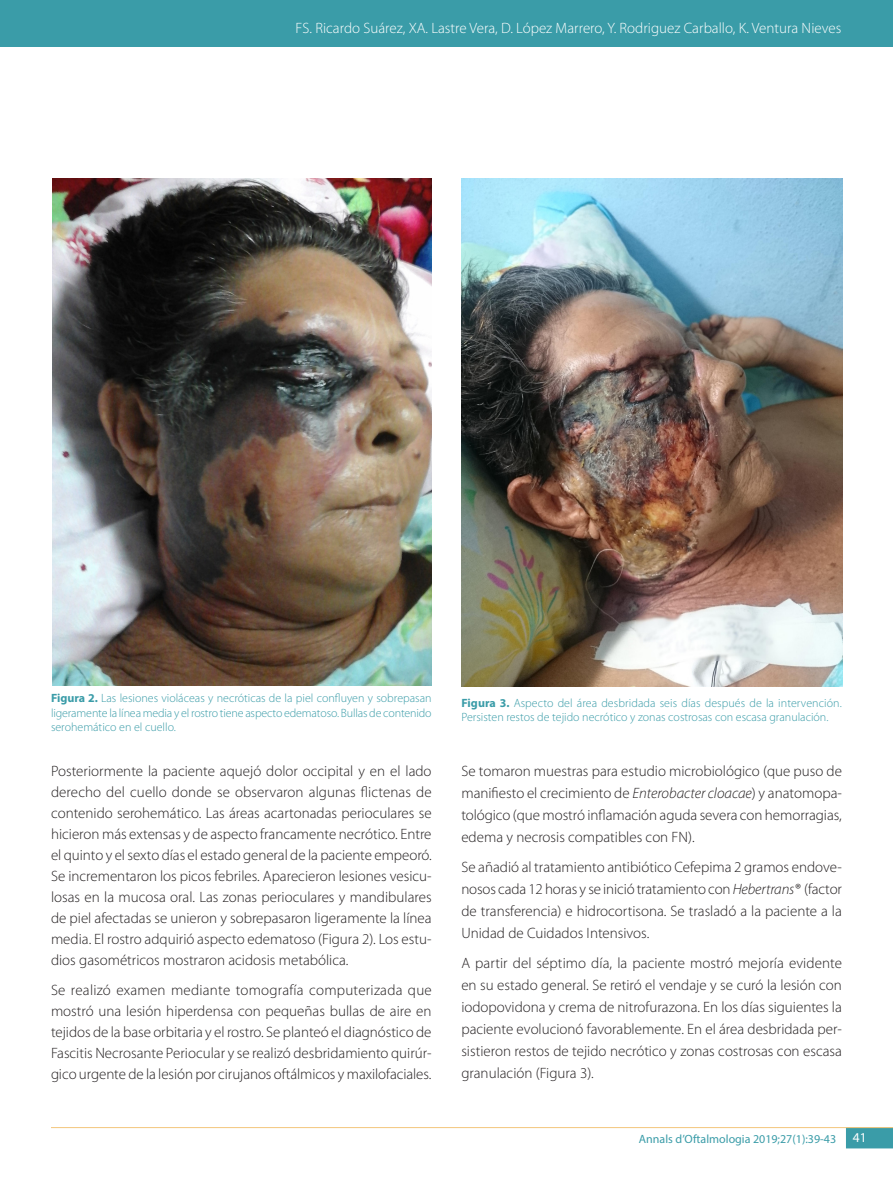
<style>
.page{position:relative;width:893px;height:1191px;background:#fff}
.page>*{position:absolute;margin:0;border:0;box-sizing:border-box;transform-origin:0 0}
.C__de_texto{font:300 15px/21px "Myriad Pro";color:#231f20;text-align:justify}
.t1{font:300 15px "Myriad Pro";color:#fff}
.titol_figuras{font:300 12px/14.4px "Myriad Pro";color:#3a9ca8;text-align:justify}
.t2{font:12px "Myriad Pro";color:#3a9ca8}
.s1{font-weight:700}
.s2{font-style:italic}
.s3{font-size:13.5px;color:#fff}
</style>
<div class="page">
<svg style="left:846px;top:1128px;width:47px;height:20px"></svg>
<hr style="left:51px;top:1127px;width:842px;height:1px;background:#f3c67c">
<div style="left:0;top:0;width:893px;height:47px;background:#3a9ca8"></div>
<img style="left:53px;top:179px;width:379px;height:506px">
<img style="left:461px;top:179px;width:381px;height:507px">
<p class="t1" style="left:296px;top:19px;width:547px">FS. Ricardo Suárez, XA. Lastre Vera, D. López Marrero, Y. Rodriguez Carballo, K. Ventura Nieves</p>
<p class="titol_figuras" style="left:51px;top:691px;width:382px"><span class="s1">Figura 2.</span> Las lesiones violáceas y necróticas de la piel confluyen y sobrepasan ligeramente la línea media y el rostro tiene aspecto edematoso. Bullas de contenido serohemático en el cuello.</p>
<p class="titol_figuras" style="left:461px;top:695px;width:382px"><span class="s1">Figura 3.</span> Aspecto del área desbridada seis días después de la intervención.<br>Persisten restos de tejido necrótico y zonas costrosas con escasa granulación.</p>
<p class="C__de_texto" style="left:51px;top:760px;width:382px">Posteriormente la paciente aquejó dolor occipital y en el lado derecho del cuello donde se observaron algunas flictenas de contenido serohemático. Las áreas acartonadas perioculares se hicieron más extensas y de aspecto francamente necrótico. Entre el quinto y el sexto días el estado general de la paciente empeoró.<br>Se incrementaron los picos febriles. Aparecieron lesiones vesicu&shy;losas en la mucosa oral. Las zonas perioculares y mandibulares de piel afectadas se unieron y sobrepasaron ligeramente la línea media. El rostro adquirió aspecto edematoso (Figura 2). Los estu&shy;dios gasométricos mostraron acidosis metabólica.</p>
<p class="C__de_texto" style="left:51px;top:979px;width:382px">Se realizó examen mediante tomografía computerizada que mostró una lesión hiperdensa con pequeñas bullas de aire en tejidos de la base orbitaria y el rostro. Se planteó el diagnóstico de Fascitis Necrosante Periocular y se realizó desbridamiento quirúr&shy;gico urgente de la lesión por cirujanos oftálmicos y maxilofaciales.</p>
<p class="C__de_texto" style="left:461px;top:760px;width:382px;line-height:21.9px">Se tomaron muestras para estudio microbiológico (que puso de manifiesto el crecimiento de <span class="s2">Enterobacter cloacae</span>) y anatomopa&shy;tológico (que mostró inflamación aguda severa con hemorragias, edema y necrosis compatibles con FN).</p>
<p class="C__de_texto" style="left:461px;top:856px;width:382px;line-height:21.9px">Se añadió al tratamiento antibiótico Cefepima 2 gramos endove&shy;nosos cada 12 horas y se inició tratamiento con <span class="s2">Hebertrans®</span> (factor de transferencia) e hidrocortisona. Se trasladó a la paciente a la Unidad de Cuidados Intensivos.</p>
<p class="C__de_texto" style="left:461px;top:952px;width:382px;line-height:21.9px">A partir del séptimo día, la paciente mostró mejoría evidente en su estado general. Se retiró el vendaje y se curó la lesión con iodopovidona y crema de nitrofurazona. En los días siguientes la paciente evolucionó favorablemente. En el área desbridada per&shy;sistieron restos de tejido necrótico y zonas costrosas con escasa granulación (Figura 3).</p>
<p class="t2" style="left:639px;top:1131px;width:229px">Annals d’Oftalmologia 2019;27(1):39-43 <span class="s3">41</span></p>
</div>
